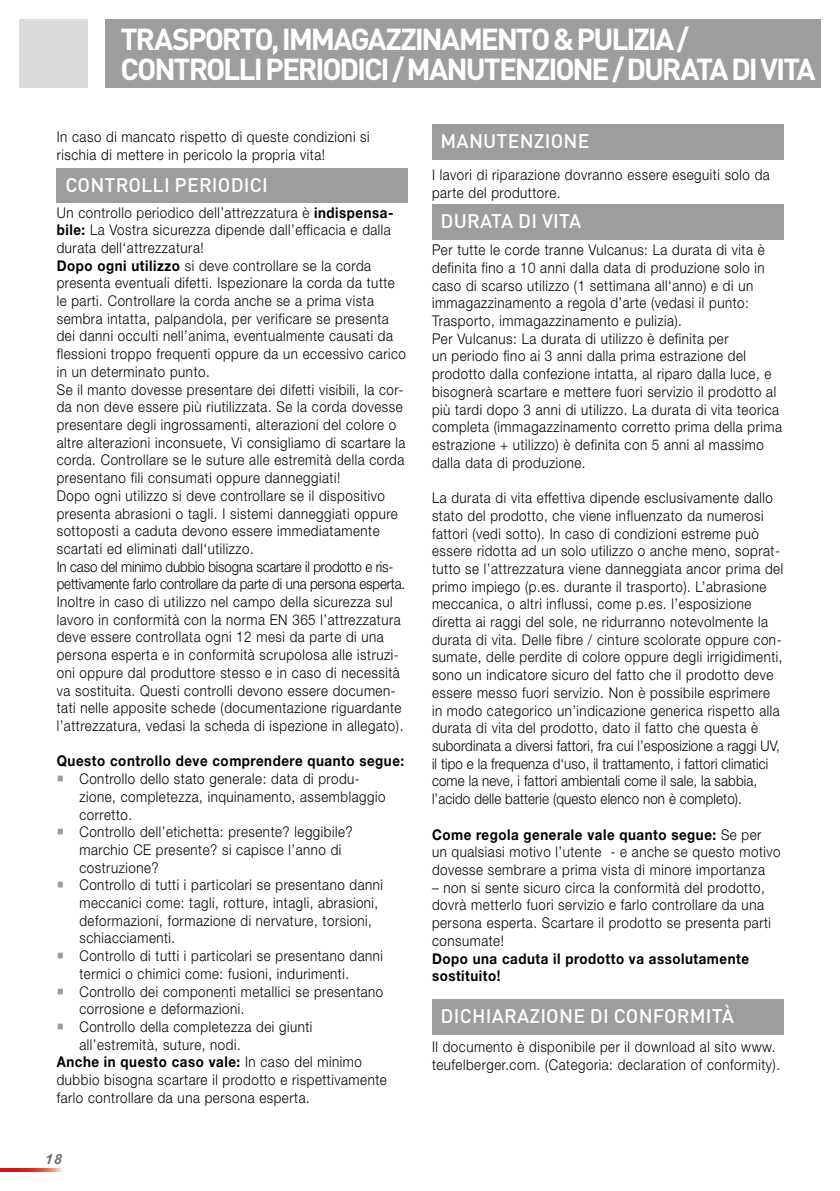
<style>
.page{position:relative;width:840px;height:1191px;background:#fff}
.page>*{position:absolute;margin:0;border:0;box-sizing:border-box;transform-origin:0 0}
.t1{font:700 30px/30px "DIN Pro";letter-spacing:-.07em;color:#fff}
.t2{font:500 19.4px "DIN Pro";letter-spacing:.01em;color:#fff}
.t3{font:300 14.8px/17.6px "Helvetica Neue LT";letter-spacing:.04em;color:#000;scale:.9 1}
.t4{font:700 14.8px/17.8px "Helvetica Neue LT";letter-spacing:.04em;color:#000;scale:.9 1}
.t5{font:italic 700 14px "Arial";color:#706f6f}
.s1{font-weight:700}
.s2{color:#9d9d9c}
.s3{font-weight:300}
</style>
<div class="page">
<svg style="left:0;top:1168px;width:62px;height:3px"></svg>
<div style="left:105px;top:20px;width:714px;height:68px;background:#9d9d9c"></div>
<div style="left:20px;top:20px;width:68px;height:68px;background:#dadada"></div>
<div style="left:57px;top:168px;width:351px;height:34px;background:#9d9d9c"></div>
<div style="left:432px;top:125px;width:350px;height:35px;background:#9d9d9c"></div>
<div style="left:432px;top:204px;width:350px;height:35px;background:#9d9d9c"></div>
<div style="left:432px;top:999px;width:350px;height:35px;background:#9d9d9c"></div>
<h1 class="t1" style="left:120px;top:21px;width:696px">TRASPORTO, IMMAGAZZINAMENTO &amp; PULIZIA /<br>CONTROLLI PERIODICI / MANUTENZIONE / DURATA DI VITA</h1>
<p class="t3" style="left:57px;top:128px;width:349px">In caso di mancato rispetto di queste condizioni si rischia di mettere in pericolo la propria vita!</p>
<h2 class="t2" style="left:65px;top:169px;width:204px">CONTROLLI PERIODICI</h2>
<p class="t3" style="left:57px;top:203px;width:389px">Un controllo periodico dell’attrezzatura è <span class="s1">indispensa&shy;bile:</span> La Vostra sicurezza dipende dall’efficacia e dalla durata dell‘attrezzatura!<br><span class="s1">Dopo ogni utilizzo</span> si deve controllare se la corda presenta eventuali difetti. Ispezionare la corda da tutte le parti. Controllare la corda anche se a prima vista sembra intatta, palpandola, per verificare se presenta dei danni occulti nell’anima, eventualmente causati da flessioni troppo frequenti oppure da un eccessivo carico in un determinato punto.<br>Se il manto dovesse presentare dei difetti visibili, la cor&shy;da non deve essere più riutilizzata. Se la corda dovesse presentare degli ingrossamenti, alterazioni del colore o altre alterazioni inconsuete, Vi consigliamo di scartare la corda. Controllare se le suture alle estremità della corda presentano fili consumati oppure danneggiati!<br>Dopo ogni utilizzo si deve controllare se il dispositivo presenta abrasioni o tagli. I sistemi danneggiati oppure sottoposti a caduta devono essere immediatamente scartati ed eliminati dall‘utilizzo.<br>In caso del minimo dubbio bisogna scartare il prodotto e ris&shy;pettivamente farlo controllare da parte di una persona esperta.<br>Inoltre in caso di utilizzo nel campo della sicurezza sul lavoro in conformità con la norma EN 365 l’attrezzatura deve essere controllata ogni 12 mesi da parte di una persona esperta e in conformità scrupolosa alle istruzi&shy;oni oppure dal produttore stesso e in caso di necessità va sostituita. Questi controlli devono essere documen&shy;tati nelle apposite schede (documentazione riguardante l’attrezzatura, vedasi la scheda di ispezione in allegato).</p>
<p class="t4" style="left:57px;top:752px;width:387px">Questo controllo deve comprendere quanto segue:</p>
<p class="t3" style="left:79px;top:769px;width:341px;text-indent:-23px"><span class="s2">○</span> Controllo dello stato generale: data di produ&shy;zione, completezza, inquinamento, assemblaggio corretto.</p>
<p class="t3" style="left:79px;top:822px;width:305px;text-indent:-23px"><span class="s2">○</span> Controllo dell’etichetta: presente? leggibile? marchio CE presente? si capisce l’anno di costruzione?</p>
<p class="t3" style="left:79px;top:876px;width:338px;text-indent:-23px"><span class="s2">○</span> Controllo di tutti i particolari se presentano danni meccanici come: tagli, rotture, intagli, abrasioni, deformazioni, formazione di nervature, torsioni, schiacciamenti.</p>
<p class="t3" style="left:79px;top:946px;width:338px;text-indent:-23px"><span class="s2">○</span> Controllo di tutti i particolari se presentano danni termici o chimici come: fusioni, indurimenti.</p>
<p class="t3" style="left:79px;top:982px;width:339px;text-indent:-23px"><span class="s2">○</span> Controllo dei componenti metallici se presentano corrosione e deformazioni.</p>
<p class="t3" style="left:57px;top:1017px;width:285px"><span class="s2">○</span> Controllo della completezza dei giunti</p>
<p class="t3" style="left:79px;top:1035px;width:181px">all’estremità, suture, nodi.</p>
<p class="t4" style="left:57px;top:1053px;width:340px">Anche in questo caso vale: <span class="s3">In caso del minimo</span></p>
<p class="t3" style="left:57px;top:1070px;width:368px">dubbio bisogna scartare il prodotto e rispettivamente</p>
<p class="t3" style="left:57px;top:1088px;width:282px">farlo controllare da una persona esperta.</p>
<p class="t5" style="left:45px;top:1150px;width:20px">18</p>
<h2 class="t2" style="left:440px;top:126px;width:150px">MANUTENZIONE</h2>
<p class="t3" style="left:432px;top:165px;width:376px">I lavori di riparazione dovranno essere eseguiti solo da parte del produttore.</p>
<h2 class="t2" style="left:440px;top:205px;width:142px">DURATA DI VITA</h2>
<p class="t3" style="left:432px;top:241px;width:390px">Per tutte le corde tranne Vulcanus: La durata di vita è definita fino a 10 anni dalla data di produzione solo in caso di scarso utilizzo (1 settimana all‘anno) e di un immagazzinamento a regola d’arte (vedasi il punto:<br>Trasporto, immagazzinamento e pulizia).<br>Per Vulcanus: La durata di utilizzo è definita per<br>un periodo fino ai 3 anni dalla prima estrazione del prodotto dalla confezione intatta, al riparo dalla luce, e bisognerà scartare e mettere fuori servizio il prodotto al più tardi dopo 3 anni di utilizzo. La durata di vita teorica completa (immagazzinamento corretto prima della prima estrazione + utilizzo) è definita con 5 anni al massimo dalla data di produzione.</p>
<p class="t3" style="left:432px;top:489px;width:391px">La durata di vita effettiva dipende esclusivamente dallo stato del prodotto, che viene influenzato da numerosi fattori (vedi sotto). In caso di condizioni estreme può essere ridotta ad un solo utilizzo o anche meno, soprat&shy;tutto se l’attrezzatura viene danneggiata ancor prima del primo impiego (p.es. durante il trasporto). L’abrasione meccanica, o altri influssi, come p.es. l’esposizione diretta ai raggi del sole, ne ridurranno notevolmente la durata di vita. Delle fibre / cinture scolorate oppure con&shy;sumate, delle perdite di colore oppure degli irrigidimenti, sono un indicatore sicuro del fatto che il prodotto deve essere messo fuori servizio. Non è possibile esprimere in modo categorico un’indicazione generica rispetto alla durata di vita del prodotto, dato il fatto che questa è subordinata a diversi fattori, fra cui l’esposizione a raggi UV, il tipo e la frequenza d‘uso, il trattamento, i fattori climatici come la neve, i fattori ambientali come il sale, la sabbia, l’acido delle batterie (questo elenco non è completo).</p>
<p class="t3" style="left:432px;top:825px;width:388px"><span class="s1">Come regola generale vale quanto segue:</span> Se per<br>un qualsiasi motivo l’utente - e anche se questo motivo dovesse sembrare a prima vista di minore importanza</p>
<p class="t3" style="left:432px;top:878px;width:378px">– non si sente sicuro circa la conformità del prodotto, dovrà metterlo fuori servizio e farlo controllare da una persona esperta. Scartare il prodotto se presenta parti consumate!</p>
<p class="t4" style="left:432px;top:949px;width:353px">Dopo una caduta il prodotto va assolutamente sostituito!</p>
<h2 class="t2" style="left:440px;top:1000px;width:295px">DICHIARAZIONE DI CONFORMITÀ</h2>
<p class="t3" style="left:432px;top:1037px;width:388px">Il documento è disponibile per il download al sito www. teufelberger.com. (Categoria: declaration of conformity).</p>
</div>
